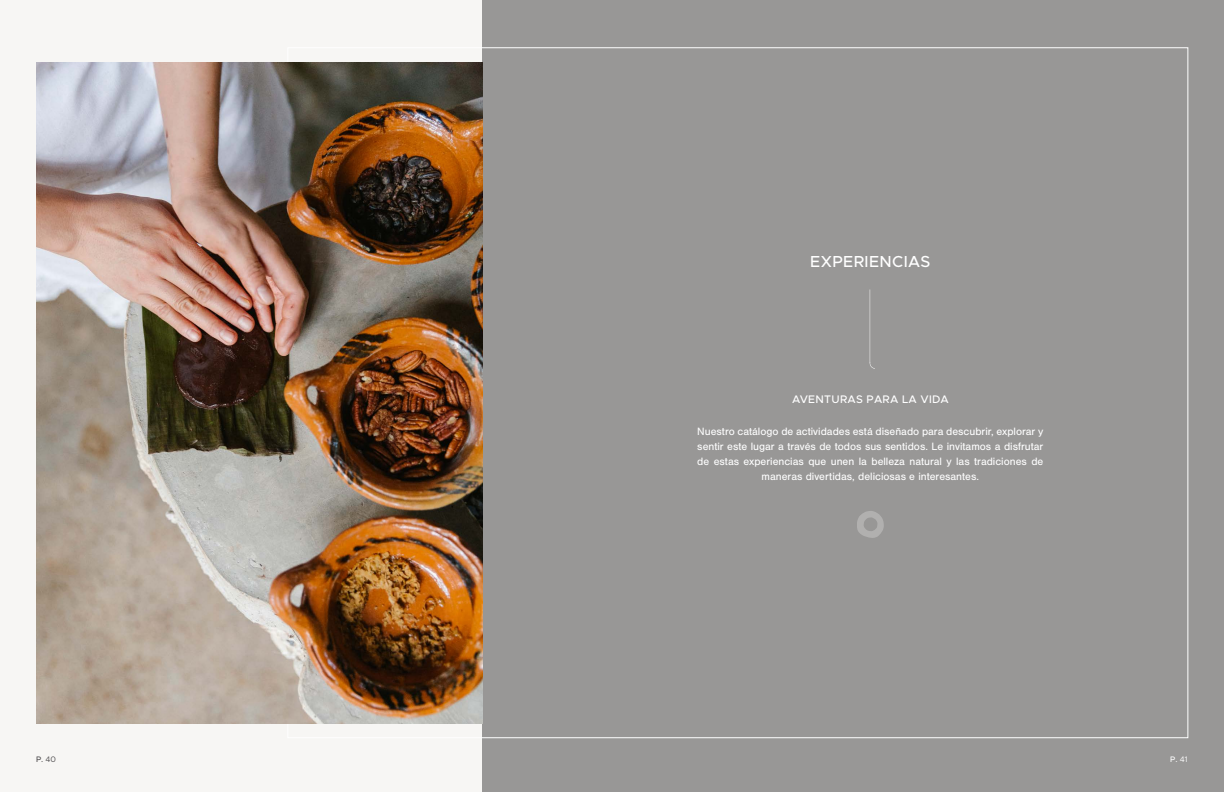
<style>
.page{position:relative;width:1224px;height:792px;background:#f7f6f4}
.page>*{position:absolute;margin:0;border:0;box-sizing:border-box;transform-origin:0 0}
.t1{font:500 16px "Metropolis";letter-spacing:.025em;color:#fff}
.t2{font:11px/15px "Nimbus San";color:#fff;text-align:center}
.t3{font:500 11px "Metropolis";letter-spacing:.025em;color:#fff}
.t4{font:500 8px "Metropolis";color:#504e50}
.t5{font:500 8px "Metropolis";color:#fff}
.s1{font-weight:400}
</style>
<div class="page">
<div style="left:482px;top:0;width:742px;height:792px;background:#989796"></div>
<svg style="left:857px;top:511px;width:27px;height:27px"></svg>
<svg style="left:870px;top:290px;width:5px;height:79px"></svg>
<img style="left:36px;top:62px;width:446px;height:661px">
<p class="t4" style="left:36px;top:755px;width:22px">P. <span class="s1">40</span></p>
<h1 class="t1" style="left:810px;top:251px;width:122px">EXPERIENCIAS</h1>
<p class="t3" style="left:792px;top:392px;width:158px">AVENTURAS PARA LA VIDA</p>
<p class="t2" style="left:697px;top:424px;width:348px">Nuestro catálogo de actividades está diseñado para descubrir, explorar y sentir este lugar a través de todos sus sentidos. Le invitamos a disfrutar de estas experiencias que unen la belleza natural y las tradiciones de maneras divertidas, deliciosas e interesantes.</p>
<p class="t5" style="left:1170px;top:755px;width:19px">P. <span class="s1">41</span></p>
</div>
